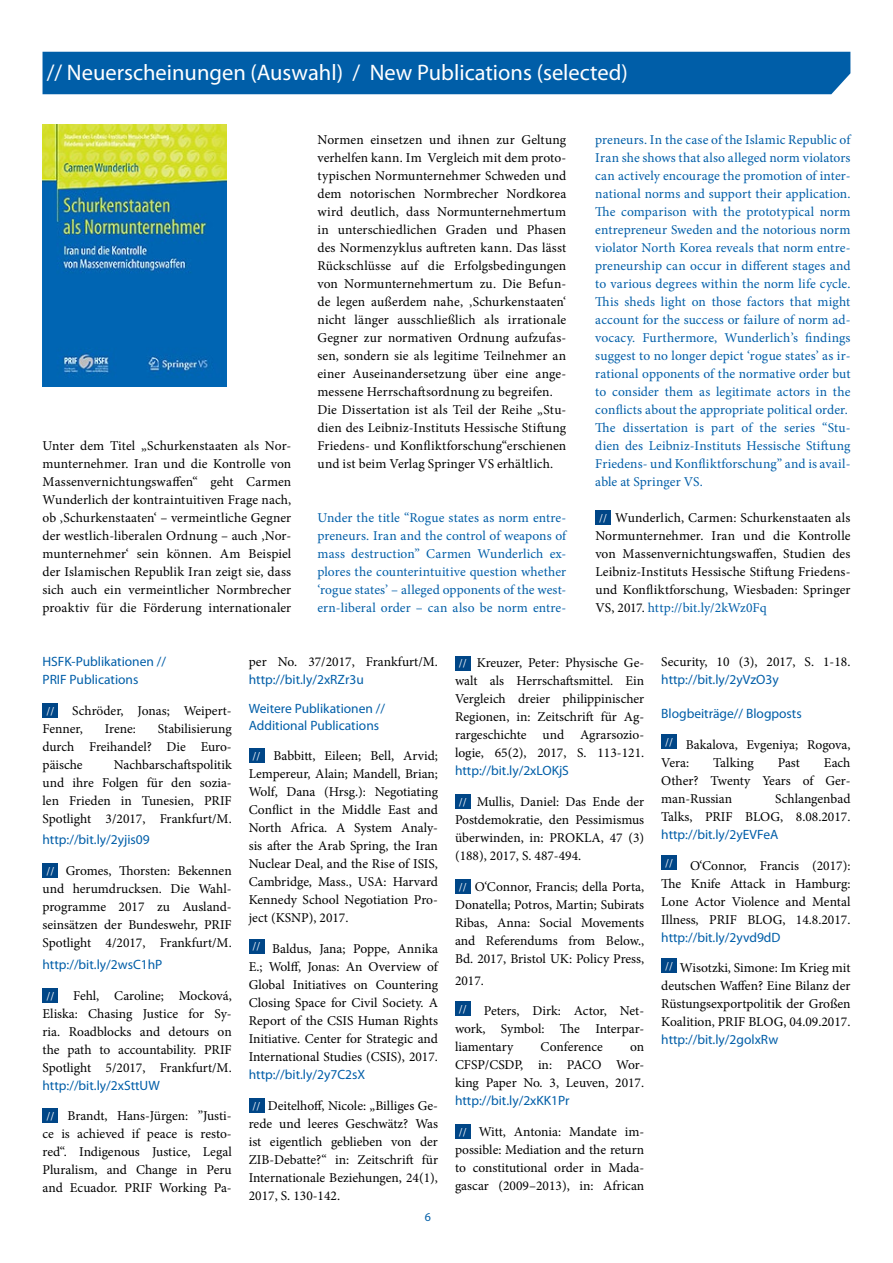
<style>
.page{position:relative;width:893px;height:1263px;background:#fff}
.page>*{position:absolute;margin:0;border:0;box-sizing:border-box;transform-origin:0 0}
.t1{font:22.5px "Myriad Pro";color:#fff}
.t2{font:13.5px/18px "Minion Pro";color:#000;text-align:justify}
.t3{font:13.5px/18px "Minion Pro";letter-spacing:.005em;color:#005ea8;text-align:justify}
.t4{font:13.5px/18px "Myriad Pro";color:#005ea8}
.t5{font:12px "Minion Pro";color:#fff}
.t6{font:12px "Myriad Pro";color:#005ea8}
.s1{font-size:12px;color:#fff}
.s2{color:#005ea8}
</style>
<div class="page">
<div style="left:43px;top:52px;width:807px;height:42px;background:#005ea8"></div>
<div style="left:595px;top:511px;width:16px;height:14px;background:#004687"></div>
<img style="left:43px;top:124px;width:184px;height:263px">
<div style="left:43px;top:703px;width:15px;height:14px;background:#004687"></div>
<div style="left:43px;top:864px;width:15px;height:14px;background:#004687"></div>
<div style="left:43px;top:988px;width:15px;height:14px;background:#004687"></div>
<div style="left:43px;top:1109px;width:15px;height:14px;background:#004687"></div>
<div style="left:249px;top:749px;width:15px;height:14px;background:#004687"></div>
<div style="left:249px;top:939px;width:15px;height:14px;background:#004687"></div>
<div style="left:249px;top:1098px;width:15px;height:14px;background:#004687"></div>
<div style="left:455px;top:656px;width:16px;height:14px;background:#004687"></div>
<div style="left:455px;top:795px;width:16px;height:14px;background:#004687"></div>
<div style="left:455px;top:879px;width:16px;height:15px;background:#004687"></div>
<div style="left:455px;top:1001px;width:16px;height:14px;background:#004687"></div>
<div style="left:455px;top:1124px;width:16px;height:15px;background:#004687"></div>
<div style="left:661px;top:735px;width:16px;height:14px;background:#004687"></div>
<div style="left:661px;top:855px;width:16px;height:15px;background:#004687"></div>
<div style="left:661px;top:958px;width:16px;height:14px;background:#004687"></div>
<h1 class="t1" style="left:47px;top:59px;width:583px">// Neuerscheinungen (Auswahl) / New Publications (selected)</h1>
<p class="t2" style="left:43px;top:437px;width:250px">Unter dem Titel „Schurkenstaaten als Nor&shy;munternehmer. Iran und die Kontrolle von Massenvernichtungswaffen“ geht Carmen Wunderlich der kontraintuitiven Frage nach, ob ‚Schurkenstaaten‘ – vermeintliche Gegner der westlich-liberalen Ordnung – auch ‚Nor&shy;munternehmer‘ sein können. Am Beispiel der Islamischen Republik Iran zeigt sie, dass sich auch ein vermeintlicher Normbrecher proaktiv für die Förderung internationaler</p>
<p class="t2" style="left:317px;top:131px;width:250px;text-align:left">Normen einsetzen und ihnen zur Geltung verhelfen kann. Im Vergleich mit dem proto&shy;typischen Normunternehmer Schweden und dem notorischen Normbrecher Nordkorea wird deutlich, dass Normunternehmertum in unterschiedlichen Graden und Phasen des Normenzyklus auftreten kann. Das lässt Rückschlüsse auf die Erfolgsbedingungen von Normunternehmertum zu. Die Befun&shy;de legen außerdem nahe, ‚Schurkenstaaten‘ nicht länger ausschließlich als irrationale Gegner zur normativen Ordnung aufzufas&shy;sen, sondern sie als legitime Teilnehmer an einer Auseinandersetzung über eine ange&shy;messene Herrschaftsordnung zu begreifen.<br>Die Dissertation ist als Teil der Reihe „Stu&shy;dien des Leibniz-Instituts Hessische Stiftung Friedens- und Konfliktforschung“erschienen und ist beim Verlag Springer VS erhältlich.</p>
<p class="t3" style="left:317px;top:509px;width:250px">Under the title “Rogue states as norm entre&shy;preneurs. Iran and the control of weapons of mass destruction” Carmen Wunderlich ex&shy;plores the counterintuitive question whether ‘rogue states’ – alleged opponents of the west&shy;ern-liberal order – can also be norm entre-</p>
<p class="t3" style="left:595px;top:131px;width:257px;text-align:left">preneurs. In the case of the Islamic Republic of Iran she shows that also alleged norm violators can actively encourage the promotion of inter&shy;national norms and support their application.<br>The comparison with the prototypical norm entrepreneur Sweden and the notorious norm violator North Korea reveals that norm entre&shy;preneurship can occur in different stages and to various degrees within the norm life cycle.<br>This sheds light on those factors that might account for the success or failure of norm ad&shy;vocacy. Furthermore, Wunderlich’s findings suggest to no longer depict ‘rogue states’ as ir&shy;rational opponents of the normative order but to consider them as legitimate actors in the conflicts about the appropriate political order.<br>The dissertation is part of the series “Stu&shy;dien des Leibniz-Instituts Hessische Stiftung Friedens- und Konfliktforschung” and is avail&shy;able at Springer VS.</p>
<p class="t2" style="left:595px;top:509px;width:257px"><span class="s1">//</span> Wunderlich, Carmen: Schurkenstaaten als Normunternehmer. Iran und die Kontrolle von Massenvernichtungswaffen, Studien des Leibniz-Instituts Hessische Stiftung Friedens&shy;und Konfliktforschung, Wiesbaden: Springer VS, 2017. <span class="s2">http://bit.ly/2kWz0Fq</span></p>
<p class="t4" style="left:43px;top:652px;width:125px">HSFK-Publikationen //<br>PRIF Publications</p>
<p class="t5" style="left:46px;top:703px;width:9px">//</p>
<p class="t2" style="left:43px;top:702px;width:191px;text-indent:30px">Schröder, Jonas; Weipert-<br>Fenner,</p>
<p class="t2" style="left:43px;top:720px;width:191px;text-indent:115px">Stabilisierung durch Freihandel? Die Euro&shy;päische</p>
<p class="t2" style="left:105px;top:720px;width:33px">Irene:</p>
<p class="t2" style="left:43px;top:755px;width:191px;text-indent:71px">Nachbarschaftspolitik und ihre Folgen für den sozia&shy;len Frieden in Tunesien, PRIF Spotlight 3/2017, Frankfurt/M.</p>
<p class="t4" style="left:43px;top:831px;width:109px">http://bit.ly/2yjis09</p>
<p class="t2" style="left:43px;top:862px;width:191px"><span class="s1">//</span> Gromes, Thorsten: Bekennen und herumdrucksen. Die Wahl&shy;programme 2017 zu Ausland&shy;seinsätzen der Bundeswehr, PRIF Spotlight 4/2017, Frankfurt/M.</p>
<p class="t4" style="left:43px;top:955px;width:121px">http://bit.ly/2wsC1hP</p>
<p class="t5" style="left:46px;top:988px;width:9px">//</p>
<p class="t2" style="left:43px;top:986px;width:191px;text-indent:31px">Fehl, Caroline; Mocková, Eliska: Chasing Justice for Sy&shy;ria. Roadblocks and detours on the path to accountability. PRIF Spotlight 5/2017, Frankfurt/M.</p>
<p class="t4" style="left:43px;top:1076px;width:119px">http://bit.ly/2xSttUW</p>
<p class="t2" style="left:43px;top:1107px;width:191px"><span class="s1">//</span> Brandt, Hans-Jürgen: ”Justi&shy;ce is achieved if peace is resto&shy;red“. Indigenous Justice, Legal Pluralism, and Change in Peru and Ecuador. PRIF Working Pa-</p>
<p class="t2" style="left:249px;top:652px;width:191px">per No. 37/2017, Frankfurt/M.</p>
<p class="t4" style="left:249px;top:664px;width:138px;line-height:29.2px">http://bit.ly/2xRZr3u<br>Weitere Publikationen //</p>
<p class="t4" style="left:249px;top:716px;width:132px">Additional Publications</p>
<p class="t2" style="left:249px;top:747px;width:191px"><span class="s1">//</span> Babbitt, Eileen; Bell, Arvid; Lempereur, Alain; Mandell, Brian; Wolf, Dana (Hrsg.): Negotiating Conflict in the Middle East and North Africa. A System Analy&shy;sis after the Arab Spring, the Iran Nuclear Deal, and the Rise of ISIS, Cambridge, Mass., USA: Harvard Kennedy School Negotiation Pro&shy;ject (KSNP), 2017.</p>
<p class="t2" style="left:249px;top:940px;width:191px"><sup>//</sup> Baldus, Jana; Poppe, Annika E.; Wolff, Jonas: An Overview of Global Initiatives on Countering Closing Space for Civil Society. A Report of the CSIS Human Rights Initiative. Center for Strategic and International Studies (CSIS), 2017.</p>
<p class="t4" style="left:249px;top:1065px;width:118px">http://bit.ly/2y7C2sX</p>
<p class="t2" style="left:249px;top:1096px;width:191px"><span class="s1">//</span> Deitelhoff, Nicole: „Billiges Ge&shy;rede und leeres Geschwätz? Was ist eigentlich geblieben von der ZIB-Debatte?“ in: Zeitschrift für Internationale Beziehungen, 24(1), 2017, S. 130-142.</p>
<p class="t6" style="left:425px;top:1209px;width:8px">6</p>
<p class="t2" style="left:455px;top:654px;width:191px"><span class="s1">//</span> Kreuzer, Peter: Physische Ge&shy;walt als Herrschaftsmittel. Ein Vergleich dreier philippinischer Regionen, in: Zeitschrift für Ag&shy;rargeschichte und Agrarsozio&shy;logie, 65(2), 2017, S. 113-121.</p>
<p class="t4" style="left:455px;top:762px;width:115px">http://bit.ly/2xLOKjS</p>
<p class="t2" style="left:455px;top:793px;width:191px"><span class="s1">//</span> Mullis, Daniel: Das Ende der Postdemokratie, den Pessimismus überwinden, in: PROKLA, 47 (3) (188), 2017, S. 487-494.</p>
<p class="t2" style="left:455px;top:878px;width:191px"><span class="s1">//</span> O‘Connor, Francis; della Porta, Donatella; Potros, Martin; Subirats Ribas, Anna: Social Movements and Referendums from Below., Bd. 2017, Bristol UK: Policy Press,</p>
<p class="t2" style="left:455px;top:971px;width:30px">2017.</p>
<p class="t5" style="left:459px;top:1001px;width:9px">//</p>
<p class="t2" style="left:455px;top:1002px;width:191px;text-indent:29px">Peters, Dirk: Actor, Net&shy;work, Symbol: The Interpar&shy;liamentary</p>
<p class="t2" style="left:541px;top:1038px;width:64px">Conference</p>
<p class="t2" style="left:455px;top:1038px;width:191px;text-indent:175px">on CFSP/CSDP, in: PACO Wor&shy;king Paper No. 3, Leuven, 2017.</p>
<p class="t4" style="left:455px;top:1091px;width:116px">http://bit.ly/2xKK1Pr</p>
<p class="t2" style="left:455px;top:1123px;width:191px"><span class="s1">//</span> Witt, Antonia: Mandate im&shy;possible: Mediation and the return to constitutional order in Mada&shy;gascar (2009–2013), in: African</p>
<p class="t2" style="left:661px;top:652px;width:191px">Security, 10 (3), 2017, S. 1-18.</p>
<p class="t4" style="left:661px;top:670px;width:119px">http://bit.ly/2yVzO3y</p>
<p class="t4" style="left:661px;top:704px;width:142px">Blogbeiträge// Blogposts</p>
<p class="t2" style="left:661px;top:736px;width:191px"><sup>//</sup> Bakalova, Evgeniya; Rogova,<br>Vera:</p>
<p class="t2" style="left:661px;top:754px;width:191px;text-indent:163px">Each Other? Twenty Years of Ger&shy;man-Russian</p>
<p class="t2" style="left:713px;top:754px;width:42px">Talking</p>
<p class="t2" style="left:778px;top:754px;width:24px">Past</p>
<p class="t2" style="left:661px;top:790px;width:191px;text-align:right">Schlangenbad<br>Talks, PRIF BLOG, 8.08.2017.</p>
<p class="t4" style="left:661px;top:825px;width:119px">http://bit.ly/2yEVFeA</p>
<p class="t5" style="left:665px;top:855px;width:9px">//</p>
<p class="t2" style="left:661px;top:856px;width:191px;text-indent:29px">O‘Connor, Francis (2017):<br>The Knife Attack in Hamburg:<br>Lone Actor Violence and Mental Illness, PRIF BLOG, 14.8.2017.</p>
<p class="t4" style="left:661px;top:928px;width:121px">http://bit.ly/2yvd9dD</p>
<p class="t2" style="left:661px;top:959px;width:191px"><sup>//</sup> Wisotzki, Simone: Im Krieg mit deutschen Waffen? Eine Bilanz der Rüstungsexportpolitik der Großen Koalition, PRIF BLOG, 04.09.2017.</p>
<p class="t4" style="left:661px;top:1031px;width:119px">http://bit.ly/2golxRw</p>
</div>
